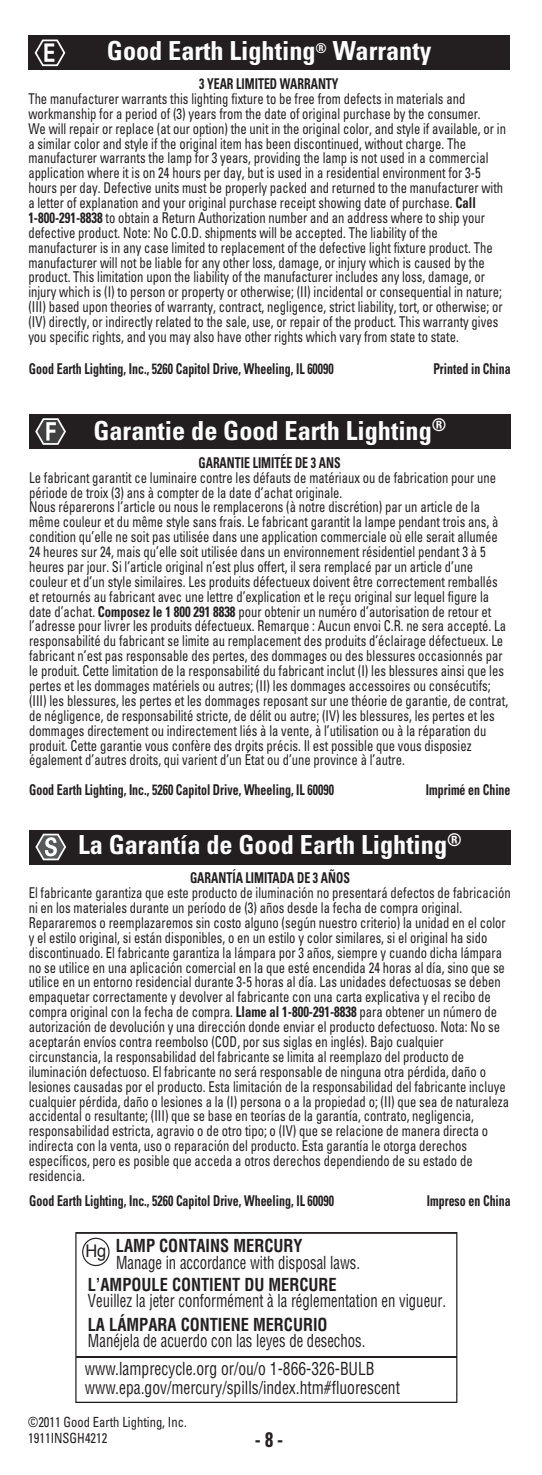
<style>
.page{position:relative;width:542px;height:1475px;background:#fff}
.page>*{position:absolute;margin:0;border:0;box-sizing:border-box;transform-origin:0 0}
.t1{font:700 condensed 26.25px "Univers";color:#fff}
.t2{font:700 condensed 21px "Univers";color:#231f20;scale:.87 1}
.t3{font:condensed 17.5px/16.4px "Helvetica";color:#231f20;scale:.84 1}
.t4{font:condensed 17.5px/19.2px "Helvetica";color:#231f20;scale:.89 1}
.t5{font:700 condensed 17.5px "Helvetica";color:#231f20;scale:.94 1}
.t6{font:condensed 14.88px/14.9px "Univers";color:#231f20;scale:.85 1}
.t7{font:700 condensed 14.88px "Univers";color:#231f20;scale:.8 1}
.t8{font:condensed 14px/15.8px "Univers";color:#231f20;scale:.9 1}
.s1{font-weight:700}
.s2{font-stretch:normal}
</style>
<div class="page">
<svg style="left:75px;top:1232px;width:382px;height:170px"></svg>
<svg style="left:82px;top:1237px;width:28px;height:28px"></svg>
<hr style="left:76px;top:1356px;width:381px;height:1px;background:#231f20">
<div style="left:29px;top:830px;width:482px;height:34px;background:#231f20"></div>
<div style="left:29px;top:36px;width:481px;height:34px;background:#231f20"></div>
<svg style="left:34px;top:39px;width:32px;height:28px"></svg>
<div style="left:29px;top:414px;width:482px;height:35px;background:#231f20"></div>
<svg style="left:35px;top:418px;width:31px;height:27px"></svg>
<svg style="left:35px;top:833px;width:31px;height:28px"></svg>
<h1 class="t1" style="left:107px;top:34px;width:326px">Good Earth Lighting<sup>®</sup> Warranty</h1>
<p class="t7" style="left:199px;top:75px;width:176px">3 YEAR LIMITED WARRANTY</p>
<p class="t6" style="left:28px;top:91px;width:563px">The manufacturer warrants this lighting fixture to be free from defects in materials and workmanship for a period of (3) years from the date of original purchase by the consumer.<br>We will repair or replace (at our option) the unit in the original color, and style if available, or in a similar color and style if the original item has been discontinued, without charge. The manufacturer warrants the lamp for 3 years, providing the lamp is not used in a commercial application where it is on 24 hours per day, but is used in a residential environment for 3-5 hours per day. Defective units must be properly packed and returned to the manufacturer with a letter of explanation and your original purchase receipt showing date of purchase. <span class="s1">Call 1-800-291-8838</span> to obtain a Return Authorization number and an address where to ship your defective product. Note: No C.O.D. shipments will be accepted. The liability of the manufacturer is in any case limited to replacement of the defective light fixture product. The manufacturer will not be liable for any other loss, damage, or injury which is caused by the product. This limitation upon the liability of the manufacturer includes any loss, damage, or injury which is (I) to person or property or otherwise; (II) incidental or consequential in nature; (III) based upon theories of warranty, contract, negligence, strict liability, tort, or otherwise; or (IV) directly, or indirectly related to the sale, use, or repair of the product. This warranty gives you specific rights, and you may also have other rights which vary from state to state.</p>
<p class="t7" style="left:29px;top:360px;width:382px">Good Earth Lighting, Inc., 5260 Capitol Drive, Wheeling, IL 60090</p>
<p class="t7" style="left:433px;top:360px;width:98px">Printed in China</p>
<h1 class="t1" style="left:93px;top:414px;width:354px">Garantie de Good Earth Lighting<sup>®</sup></h1>
<p class="t7" style="left:198px;top:453px;width:179px">GARANTIE LIMITÉE DE 3 ANS</p>
<p class="t6" style="left:29px;top:469px;width:565px">Le fabricant garantit ce luminaire contre les défauts de matériaux ou de fabrication pour une période de troix (3) ans à compter de la date d’achat originale.<br>Nous réparerons l’article ou nous le remplacerons (à notre discrétion) par un article de la même couleur et du même style sans frais. Le fabricant garantit la lampe pendant trois ans, à condition qu’elle ne soit pas utilisée dans une application commerciale où elle serait allumée 24 heures sur 24, mais qu’elle soit utilisée dans un environnement résidentiel pendant 3 à 5 heures par jour. Si l’article original n’est plus offert, il sera remplacé par un article d’une couleur et d’un style similaires. Les produits défectueux doivent être correctement remballés et retournés au fabricant avec une lettre d’explication et le reçu original sur lequel figure la date d’achat. <span class="s1">Composez le 1 800 291 8838</span> pour obtenir un numéro d’autorisation de retour et l’adresse pour livrer les produits défectueux. Remarque : Aucun envoi C.R. ne sera accepté. La responsabilité du fabricant se limite au remplacement des produits d’éclairage défectueux. Le fabricant n’est pas responsable des pertes, des dommages ou des blessures occasionnés par le produit. Cette limitation de la responsabilité du fabricant inclut (I) les blessures ainsi que les pertes et les dommages matériels ou autres; (II) les dommages accessoires ou consécutifs; (III) les blessures, les pertes et les dommages reposant sur une théorie de garantie, de contrat, de négligence, de responsabilité stricte, de délit ou autre; (IV) les blessures, les pertes et les dommages directement ou indirectement liés à la vente, à l’utilisation ou à la réparation du produit. Cette garantie vous confère des droits précis. Il est possible que vous disposiez également d’autres droits, qui varient d’un État ou d’une province à l’autre.</p>
<p class="t7" style="left:29px;top:780px;width:382px">Good Earth Lighting, Inc., 5260 Capitol Drive, Wheeling, IL 60090</p>
<p class="t7" style="left:426px;top:780px;width:107px">Imprimé en Chine</p>
<h1 class="t1" style="left:78px;top:828px;width:385px">La Garantía de Good Earth Lighting<sup>®</sup></h1>
<p class="t7" style="left:190px;top:868px;width:201px">GARANTÍA LIMITADA DE 3 AÑOS</p>
<p class="t6" style="left:29px;top:885px;width:568px">El fabricante garantiza que este producto de iluminación no presentará defectos de fabricación ni en los materiales durante un período de (3) años desde la fecha de compra original.<br>Repararemos o reemplazaremos sin costo alguno (según nuestro criterio) la unidad en el color y el estilo original, si están disponibles, o en un estilo y color similares, si el original ha sido discontinuado. El fabricante garantiza la lámpara por 3 años, siempre y cuando dicha lámpara no se utilice en una aplicación comercial en la que esté encendida 24 horas al día, sino que se utilice en un entorno residencial durante 3-5 horas al día. Las unidades defectuosas se deben empaquetar correctamente y devolver al fabricante con una carta explicativa y el recibo de compra original con la fecha de compra. <span class="s1">Llame al 1-800-291-8838</span> para obtener un número de autorización de devolución y una dirección donde enviar el producto defectuoso. Nota: No se aceptarán envíos contra reembolso (COD, por sus siglas en inglés). Bajo cualquier circunstancia, la responsabilidad del fabricante se limita al reemplazo del producto de iluminación defectuoso. El fabricante no será responsable de ninguna otra pérdida, daño o lesiones causadas por el producto. Esta limitación de la responsabilidad del fabricante incluye cualquier pérdida, daño o lesiones a la (I) persona o a la propiedad o; (II) que sea de naturaleza accidental o resultante; (III) que se base en teorías de la garantía, contrato, negligencia, responsabilidad estricta, agravio o de otro tipo; o (IV) que se relacione de manera directa o indirecta con la venta, uso o reparación del producto. Esta garantía le otorga derechos específicos, pero es posible que acceda a otros derechos dependiendo de su estado de residencia.</p>
<p class="t7" style="left:29px;top:1191px;width:382px">Good Earth Lighting, Inc., 5260 Capitol Drive, Wheeling, IL 60090</p>
<p class="t3" style="left:116px;top:1237px;width:292px;text-indent:-31px"><span class="s2">Hg</span> <span class="s1">LAMP CONTAINS MERCURY<br></span>Manage in accordance with disposal laws.</p>
<p class="t7" style="left:427px;top:1191px;width:106px">Impreso en China</p>
<p class="t5" style="left:88px;top:1273px;width:266px">L’AMPOULE CONTIENT DU MERCURE</p>
<p class="t3" style="left:88px;top:1292px;width:428px">Veuillez la jeter conformément à la réglementation en vigueur.</p>
<p class="t5" style="left:88px;top:1313px;width:257px">LA LÁMPARA CONTIENE MERCURIO</p>
<p class="t3" style="left:88px;top:1331px;width:332px">Manéjela de acuerdo con las leyes de desechos.</p>
<p class="t4" style="left:85px;top:1358px;width:356px">www.lamprecycle.org or/ou/o 1-866-326-BULB www.epa.gov/mercury/spills/index.htm#fluorescent</p>
<p class="t8" style="left:28px;top:1413px;width:178px">©2011 Good Earth Lighting, Inc.<br>1911INSGH4212</p>
<h2 class="t2" style="left:255px;top:1426px;width:34px">- 8 -</h2>
</div>
